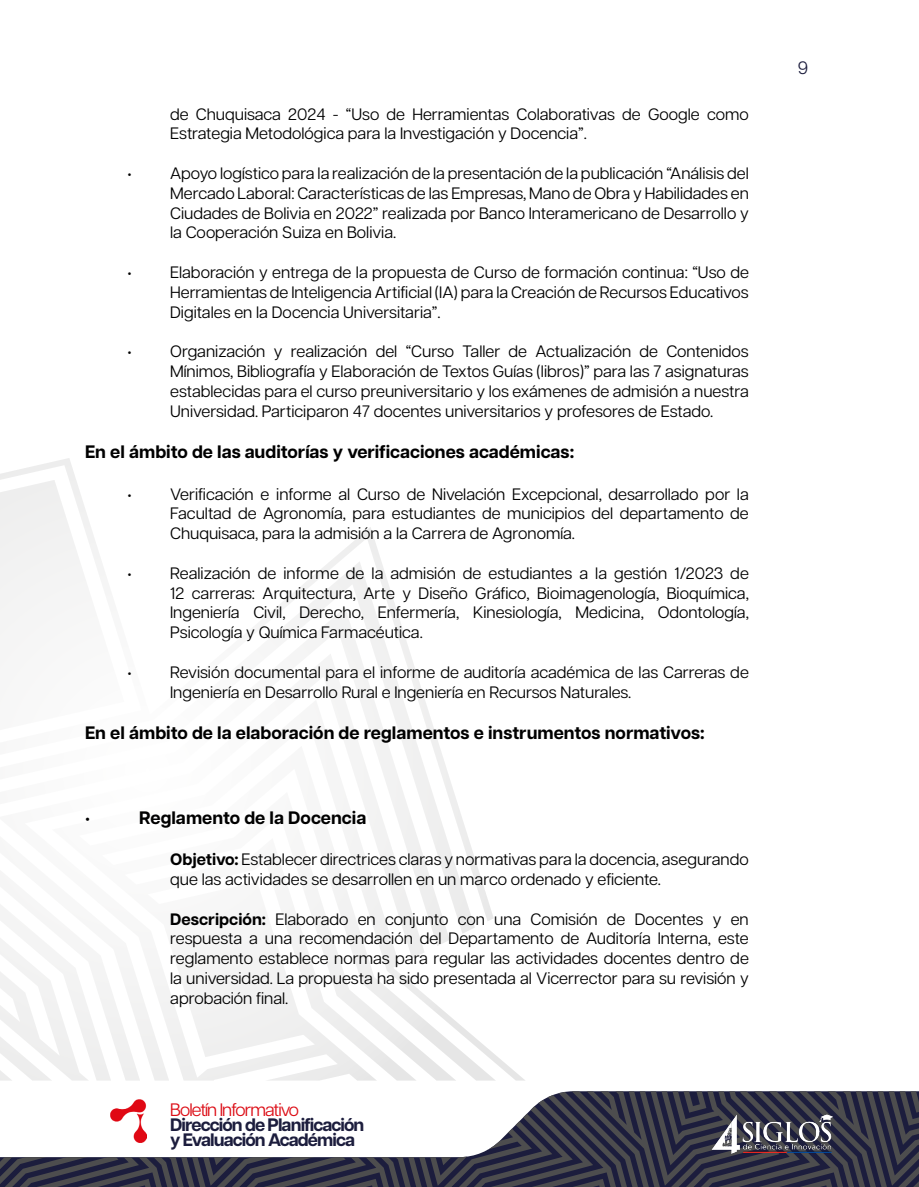
<style>
.page{position:relative;width:919px;height:1187px;background:#fff}
.page>*{position:absolute;margin:0;border:0;box-sizing:border-box;transform-origin:0 0}
.t1{font:700 18px "Articulat CF";color:#000}
.t2{font:700 18px/15px "Articulat CF";letter-spacing:-.05em;color:#1c1d3d}
.t3{font:18px "Articulat CF";letter-spacing:-.05em;color:#dc0c15}
.t4{font:18px "Articulat CF";color:#1c1d3d}
.t5{font:16.5px/19.8px "Articulat CF";color:#000;text-align:justify}
.s1{font-weight:700}
</style>
<div class="page">
<svg style="left:0;top:1091px;width:918px;height:95px"></svg>
<img style="left:706px;top:1101px;width:127px;height:64px">
<svg style="left:0;top:458px;width:524px;height:622px"></svg>
<img style="left:111px;top:1099px;width:36px;height:43px">
<p class="t5" style="left:170px;top:104px;width:580px">de Chuquisaca 2024 - “Uso de Herramientas Colaborativas de Google como<br>Estrategia Metodológica para la Investigación y Docencia”.</p>
<p class="t5" style="left:170px;top:163px;width:580px;text-indent:-43px">• Apoyo logístico para la realización de la presentación de la publicación “Análisis del Mercado Laboral: Características de las Empresas, Mano de Obra y Habilidades en Ciudades de Bolivia en 2022” realizada por Banco Interamericano de Desarrollo y la Cooperación Suiza en Bolivia.</p>
<p class="t5" style="left:170px;top:262px;width:580px;text-indent:-43px">• Elaboración y entrega de la propuesta de Curso de formación continua: “Uso de Herramientas de Inteligencia Artificial (IA) para la Creación de Recursos Educativos Digitales en la Docencia Universitaria”.</p>
<p class="t5" style="left:170px;top:342px;width:580px;text-indent:-43px">• Organización y realización del “Curso Taller de Actualización de Contenidos Mínimos, Bibliografía y Elaboración de Textos Guías (libros)” para las 7 asignaturas establecidas para el curso preuniversitario y los exámenes de admisión a nuestra Universidad. Participaron 47 docentes universitarios y profesores de Estado.</p>
<p class="t1" style="left:85px;top:441px;width:490px">En el ámbito de las auditorías y verificaciones académicas:</p>
<p class="t5" style="left:170px;top:484px;width:580px;text-indent:-43px">• Verificación e informe al Curso de Nivelación Excepcional, desarrollado por la Facultad de Agronomía, para estudiantes de municipios del departamento de Chuquisaca, para la admisión a la Carrera de Agronomía.</p>
<p class="t5" style="left:170px;top:563px;width:580px;text-indent:-43px">• Realización de informe de la admisión de estudiantes a la gestión 1/2023 de 12 carreras: Arquitectura, Arte y Diseño Gráfico, Bioimagenología, Bioquímica, Ingeniería Civil, Derecho, Enfermería, Kinesiología, Medicina, Odontología, Psicología y Química Farmacéutica.</p>
<p class="t5" style="left:170px;top:662px;width:580px;text-indent:-43px">• Revisión documental para el informe de auditoría académica de las Carreras de<br>Ingeniería en Desarrollo Rural e Ingeniería en Recursos Naturales.</p>
<p class="t1" style="left:85px;top:722px;width:621px">En el ámbito de la elaboración de reglamentos e instrumentos normativos:</p>
<p class="t1" style="left:85px;top:807px;width:7px">•</p>
<p class="t1" style="left:139px;top:807px;width:229px">Reglamento de la Docencia</p>
<p class="t5" style="left:170px;top:849px;width:580px"><span class="s1">Objetivo:</span> Establecer directrices claras y normativas para la docencia, asegurando que las actividades se desarrollen en un marco ordenado y eficiente.</p>
<p class="t5" style="left:170px;top:909px;width:580px"><span class="s1">Descripción:</span> Elaborado en conjunto con una Comisión de Docentes y en respuesta a una recomendación del Departamento de Auditoría Interna, este reglamento establece normas para regular las actividades docentes dentro de la universidad. La propuesta ha sido presentada al Vicerrector para su revisión y aprobación final.</p>
<p class="t3" style="left:170px;top:1099px;width:130px">Boletín Informativo</p>
<p class="t2" style="left:170px;top:1118px;width:196px">Dirección de Planificación y Evaluación Académica</p>
<p class="t4" style="left:797px;top:58px;width:12px">9</p>
</div>
